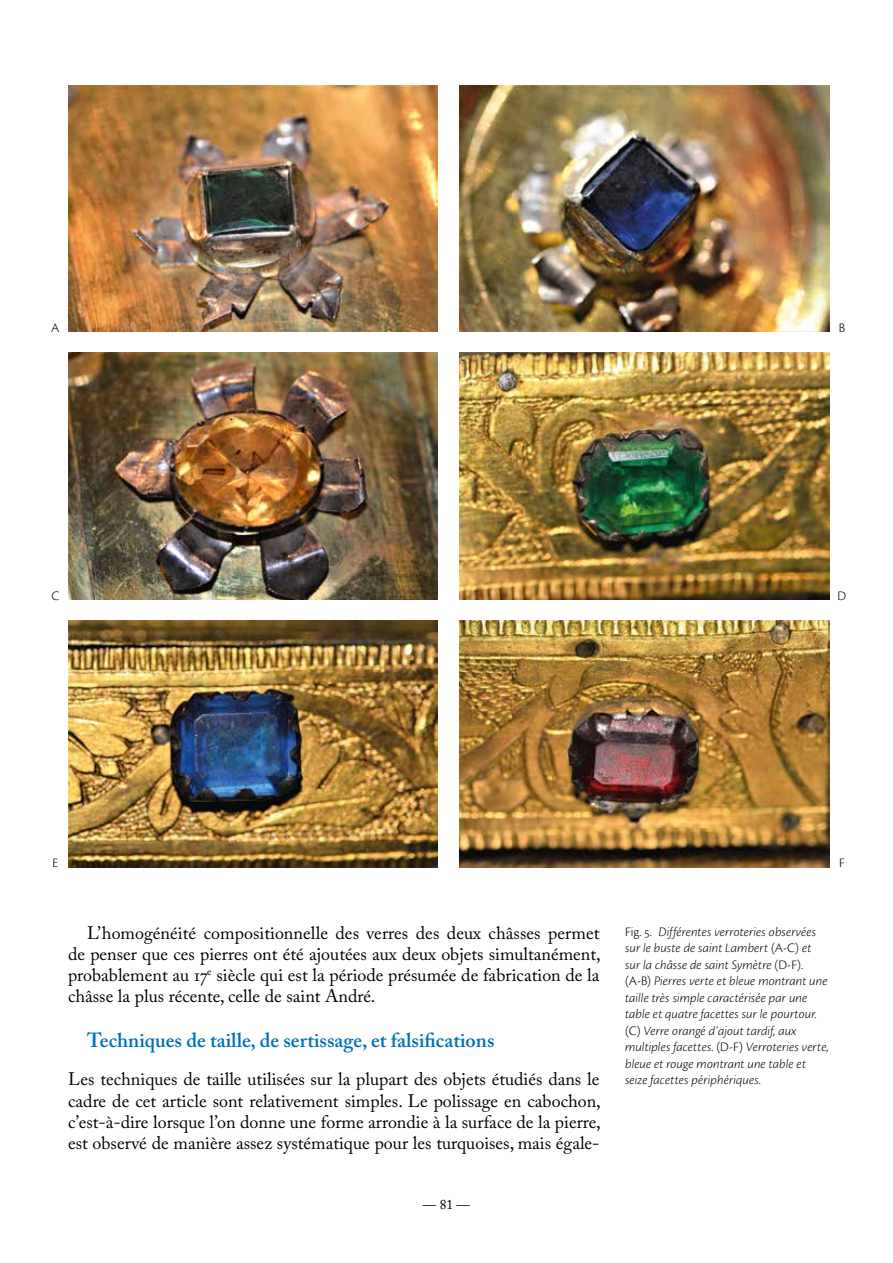
<style>
.page{position:relative;width:893px;height:1263px;background:#fff}
.page>*{position:absolute;margin:0;border:0;box-sizing:border-box;transform-origin:0 0}
.t1{font:700 20.25px "Basis Caslon UC";color:#0070b9}
.t2{font:18px/21px "Basis Caslon UC";color:#000;text-align:justify}
.t3{font:italic 300 13.5px/16.5px "Cronos Pro";letter-spacing:.005em;color:#000}
.t4{font:300 13.5px "Cronos Pro";color:#000}
.t5{font:13.5px "Basis Caslon UC";color:#000}
.s1{font-style:normal}
</style>
<div class="page">
<img style="left:68px;top:85px;width:370px;height:247px">
<img style="left:459px;top:85px;width:370px;height:247px">
<img style="left:68px;top:353px;width:370px;height:247px">
<img style="left:459px;top:353px;width:370px;height:247px">
<img style="left:68px;top:621px;width:370px;height:246px">
<img style="left:459px;top:621px;width:370px;height:246px">
<p class="t4" style="left:51px;top:320px;width:10px">A</p>
<p class="t4" style="left:839px;top:320px;width:8px">B</p>
<p class="t4" style="left:51px;top:588px;width:9px">C</p>
<p class="t4" style="left:838px;top:588px;width:10px">D</p>
<p class="t4" style="left:52px;top:855px;width:7px">E</p>
<p class="t4" style="left:839px;top:855px;width:7px">F</p>
<p class="t2" style="left:68px;top:922px;width:534px;text-indent:19px">L’homogénéité compositionnelle des verres des deux châsses permet de penser que ces pierres ont été ajoutées aux deux objets simultanément, probablement au 17<sup>e</sup> siècle qui est la période présumée de fabrication de la châsse la plus récente, celle de saint André.</p>
<p class="t1" style="left:87px;top:1029px;width:409px">Techniques de taille, de sertissage, et falsifications</p>
<p class="t2" style="left:68px;top:1069px;width:534px">Les techniques de taille utilisées sur la plupart des objets étudiés dans le cadre de cet article sont relativement simples. Le polissage en cabochon, c’est-à-dire lorsque l’on donne une forme arrondie à la surface de la pierre, est observé de manière assez systématique pour les turquoises, mais égale-</p>
<p class="t5" style="left:423px;top:1196px;width:49px">— 81 —</p>
<p class="t3" style="left:625px;top:923px;width:205px"><span class="s1">Fig. 5.</span> Différentes verroteries observées sur le buste de saint Lambert <span class="s1">(A-C)</span> et sur la châsse de saint Symètre <span class="s1">(D-F). (A-B)</span> Pierres verte et bleue montrant une taille très simple caractérisée par une table et quatre facettes sur le pourtour<span class="s1">. (C)</span> Verre orangé d’ajout tardif, aux multiples facettes<span class="s1">. (D-F)</span> Verroteries verte, bleue et rouge montrant une table et seize facettes périphériques<span class="s1">.</span></p>
</div>
